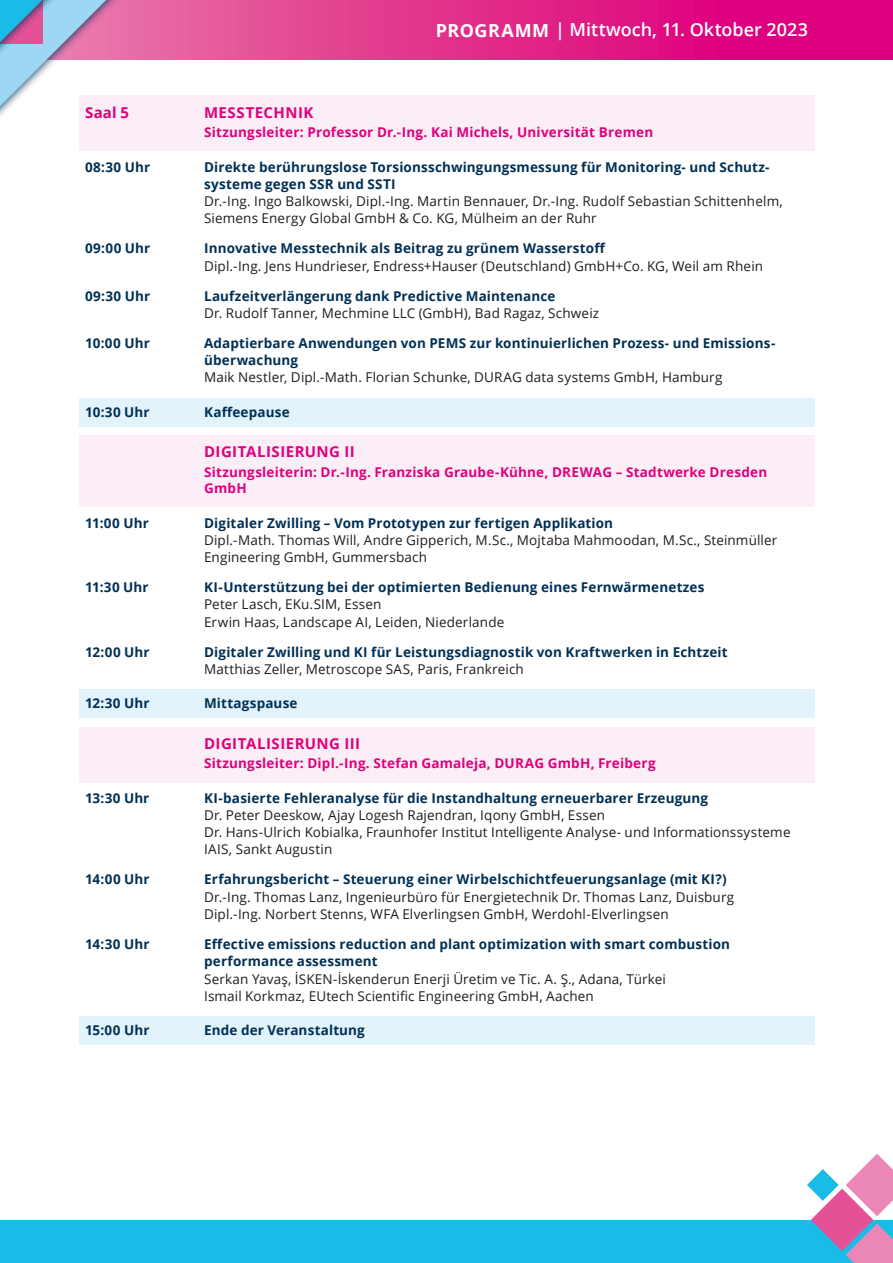
<style>
.page{position:relative;width:893px;height:1263px;background:#fff}
.page>*{position:absolute;margin:0;border:0;box-sizing:border-box;transform-origin:0 0}
.t1{font:600 18px "Open Sans";color:#fff}
.t2{font:700 15px "Open Sans";letter-spacing:.025em;color:#df007e}
.t3{font:13.5px/17.2px "Open Sans";letter-spacing:.01em;color:#1d1d1b}
.t4{font:700 13.5px/17.2px "Open Sans";letter-spacing:.01em;color:#003056}
.t5{font:700 13.5px/16.5px "Open Sans";letter-spacing:.015em;color:#df007e}
.s1{font-weight:700}
</style>
<div class="page">
<div style="left:0;top:1220px;width:893px;height:43px;background:#19bbe7"></div>
<svg style="left:136px;top:0;width:757px;height:60px;background:#e1298a"></svg>
<div style="left:0;top:0;width:136px;height:205px;background:#003056;opacity:.75"></div>
<svg style="left:0;top:0;width:126px;height:197px"></svg>
<div style="left:79px;top:96px;width:735px;height:55px;background:#fceef6"></div>
<div style="left:79px;top:398px;width:735px;height:28px;background:#e2f3fc"></div>
<div style="left:79px;top:435px;width:735px;height:72px;background:#fceef6"></div>
<div style="left:79px;top:689px;width:735px;height:29px;background:#e2f3fc"></div>
<div style="left:79px;top:727px;width:735px;height:55px;background:#fceef6"></div>
<div style="left:79px;top:1016px;width:735px;height:29px;background:#e2f3fc"></div>
<svg style="left:807px;top:1154px;width:86px;height:109px"></svg>
<h1 class="t1" style="left:436px;top:18px;width:374px"><span class="s1">PROGRAMM</span> | Mittwoch, 11. Oktober 2023</h1>
<p class="t2" style="left:85px;top:102px;width:46px">Saal 5</p>
<p class="t2" style="left:204px;top:102px;width:111px">MESSTECHNIK</p>
<p class="t5" style="left:204px;top:124px;width:451px">Sitzungsleiter: Professor Dr.-Ing. Kai Michels, Universität Bremen</p>
<p class="t4" style="left:85px;top:158px;width:67px">08:30 Uhr</p>
<p class="t4" style="left:204px;top:158px;width:566px">Direkte berührungslose Torsionsschwingungsmessung für Monitoring- und Schutz&shy;systeme gegen SSR und SSTI</p>
<p class="t3" style="left:204px;top:192px;width:580px">Dr.-Ing. Ingo Balkowski, Dipl.-Ing. Martin Bennauer, Dr.-Ing. Rudolf Sebastian Schittenhelm,<br>Siemens Energy Global GmbH &amp; Co. KG, Mülheim an der Ruhr</p>
<p class="t4" style="left:85px;top:239px;width:67px">09:00 Uhr</p>
<p class="t4" style="left:204px;top:239px;width:403px">Innovative Messtechnik als Beitrag zu grünem Wasserstoff</p>
<p class="t3" style="left:204px;top:257px;width:560px">Dipl.-Ing. Jens Hundrieser, Endress+Hauser (Deutschland) GmbH+Co. KG, Weil am Rhein</p>
<p class="t4" style="left:85px;top:287px;width:67px">09:30 Uhr</p>
<p class="t4" style="left:204px;top:287px;width:353px">Laufzeitverlängerung dank Predictive Maintenance</p>
<p class="t3" style="left:204px;top:304px;width:397px">Dr. Rudolf Tanner, Mechmine LLC (GmbH), Bad Ragaz, Schweiz</p>
<p class="t4" style="left:85px;top:334px;width:66px">10:00 Uhr</p>
<p class="t4" style="left:204px;top:334px;width:572px">Adaptierbare Anwendungen von PEMS zur kontinuierlichen Prozess- und Emissions&shy;überwachung</p>
<p class="t3" style="left:204px;top:368px;width:520px">Maik Nestler, Dipl.-Math. Florian Schunke, DURAG data systems GmbH, Hamburg</p>
<p class="t4" style="left:85px;top:403px;width:66px">10:30 Uhr</p>
<p class="t4" style="left:204px;top:403px;width:87px">Kaffeepause</p>
<p class="t2" style="left:204px;top:441px;width:152px">DIGITALISIERUNG II</p>
<p class="t5" style="left:204px;top:463px;width:565px">Sitzungsleiterin: Dr.-Ing. Franziska Graube-Kühne, DREWAG – Stadtwerke Dresden<br>GmbH</p>
<p class="t4" style="left:85px;top:514px;width:65px">11:00 Uhr</p>
<p class="t4" style="left:204px;top:514px;width:410px">Digitaler Zwilling – Vom Prototypen zur fertigen Applikation</p>
<p class="t3" style="left:204px;top:531px;width:575px">Dipl.-Math. Thomas Will, Andre Gipperich, M.Sc., Mojtaba Mahmoodan, M.Sc., Steinmüller<br>Engineering GmbH, Gummersbach</p>
<p class="t4" style="left:85px;top:578px;width:65px">11:30 Uhr</p>
<p class="t4" style="left:204px;top:578px;width:502px">KI-Unterstützung bei der optimierten Bedienung eines Fernwärmenetzes</p>
<p class="t3" style="left:204px;top:595px;width:302px">Peter Lasch, EKu.SIM, Essen<br>Erwin Haas, Landscape AI, Leiden, Niederlande</p>
<p class="t4" style="left:85px;top:643px;width:66px">12:00 Uhr</p>
<p class="t4" style="left:204px;top:643px;width:525px">Digitaler Zwilling und KI für Leistungsdiagnostik von Kraftwerken in Echtzeit</p>
<p class="t3" style="left:204px;top:660px;width:321px">Matthias Zeller, Metroscope SAS, Paris, Frankreich</p>
<p class="t4" style="left:85px;top:694px;width:66px">12:30 Uhr</p>
<p class="t4" style="left:204px;top:694px;width:95px">Mittagspause</p>
<p class="t2" style="left:204px;top:733px;width:158px">DIGITALISIERUNG III</p>
<p class="t5" style="left:204px;top:755px;width:453px">Sitzungsleiter: Dipl.-Ing. Stefan Gamaleja, DURAG GmbH, Freiberg</p>
<p class="t4" style="left:85px;top:789px;width:66px">13:30 Uhr</p>
<p class="t4" style="left:204px;top:789px;width:506px">KI-basierte Fehleranalyse für die Instandhaltung erneuerbarer Erzeugung</p>
<p class="t3" style="left:204px;top:806px;width:588px">Dr. Peter Deeskow, Ajay Logesh Rajendran, Iqony GmbH, Essen<br>Dr. Hans-Ulrich Kobialka, Fraunhofer Institut Intelligente Analyse- und Informationssysteme<br>IAIS, Sankt Augustin</p>
<p class="t4" style="left:85px;top:871px;width:66px">14:00 Uhr</p>
<p class="t4" style="left:204px;top:871px;width:524px">Erfahrungsbericht – Steuerung einer Wirbelschichtfeuerungsanlage (mit KI?)</p>
<p class="t3" style="left:204px;top:888px;width:532px">Dr.-Ing. Thomas Lanz, Ingenieurbüro für Energietechnik Dr. Thomas Lanz, Duisburg<br>Dipl.-Ing. Norbert Stenns, WFA Elverlingsen GmbH, Werdohl-Elverlingsen</p>
<p class="t4" style="left:85px;top:935px;width:66px">14:30 Uhr</p>
<p class="t4" style="left:204px;top:935px;width:527px">Effective emissions reduction and plant optimization with smart combustion performance assessment</p>
<p class="t3" style="left:204px;top:970px;width:463px">Serkan Yavaş, İSKEN-İskenderun Enerji Üretim ve Tic. A. Ş., Adana, Türkei<br>Ismail Korkmaz, EUtech Scientific Engineering GmbH, Aachen</p>
<p class="t4" style="left:85px;top:1021px;width:66px">15:00 Uhr</p>
<p class="t4" style="left:204px;top:1021px;width:162px">Ende der Veranstaltung</p>
</div>
